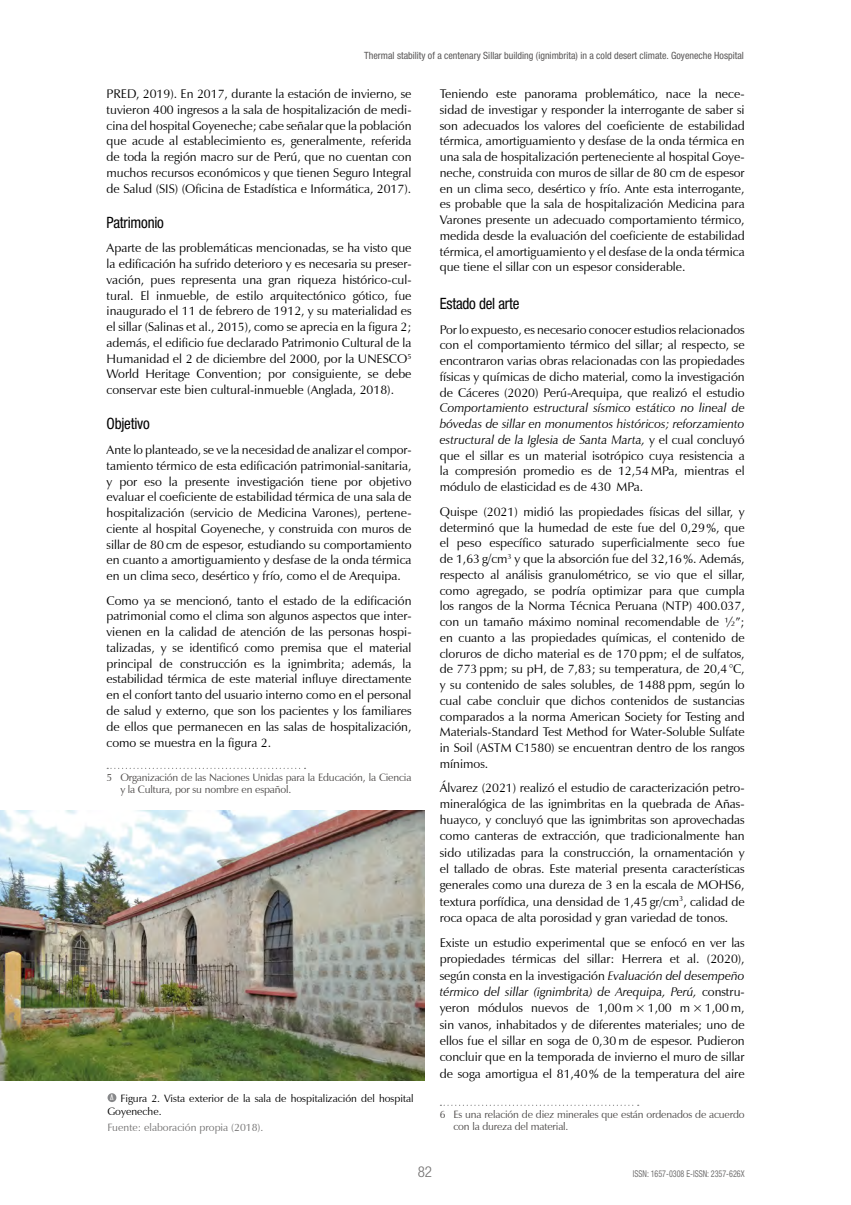
<style>
.page{position:relative;width:851px;height:1205px;background:#fff}
.page>*{position:absolute;margin:0;border:0;box-sizing:border-box;transform-origin:0 0}
.t1{font:condensed 15.62px "Helvetica Neue LT Std";letter-spacing:-.015em;color:#000;scale:.96 1}
.t2{font:300 condensed 15px "Helvetica Neue LT Std";color:#727171}
.t3{font:12.5px/15.8px "Zapf Humanist 601 BT";color:#000;text-align:justify}
.t4{font:10.62px/12.5px "Zapf Humanist 601 BT";letter-spacing:-.015em;color:#4c4948}
.t5{font:10.62px/12.5px "Zapf Humanist 601 BT";color:#000}
.t6{font:10.62px "Zapf Humanist 601 BT";color:#727171}
.t7{font:condensed 10px "Helvetica Neue LT Std";color:#595757}
.t8{font:condensed 9.38px "Helvetica Neue LT Std";color:#727171;scale:.86 1}
.s1{font-style:italic}
</style>
<div class="page">
<svg style="left:107px;top:768px;width:198px;height:1px"></svg>
<svg style="left:440px;top:1104px;width:198px;height:2px"></svg>
<img style="left:0;top:810px;width:425px;height:271px">
<div style="left:107px;top:1093px;width:9px;height:9px;background:#87888a;border-radius:50%"></div>
<p class="t7" style="left:364px;top:50px;width:381px">Thermal stability of a centenary Sillar building (ignimbrita) in a cold desert climate. Goyeneche Hospital</p>
<p class="t3" style="left:107px;top:86px;width:306px">PRED, 2019). En 2017, durante la estación de invierno, se tuvieron 400 ingresos a la sala de hospitalización de medi&shy;cina del hospital Goyeneche; cabe señalar que la población que acude al establecimiento es, generalmente, referida de toda la región macro sur de Perú, que no cuentan con muchos recursos económicos y que tienen Seguro Integral de Salud (SIS) (Oficina de Estadística e Informática, 2017).</p>
<p class="t1" style="left:107px;top:213px;width:61px">Patrimonio</p>
<p class="t3" style="left:107px;top:240px;width:306px">Aparte de las problemáticas mencionadas, se ha visto que la edificación ha sufrido deterioro y es necesaria su preser&shy;vación, pues representa una gran riqueza histórico-cul&shy;tural. El inmueble, de estilo arquitectónico gótico, fue inaugurado el 11 de febrero de 1912, y su materialidad es el sillar (Salinas et al., 2015), como se aprecia en la figura 2; además, el edificio fue declarado Patrimonio Cultural de la Humanidad el 2 de diciembre del 2000, por la UNESCO<sup>5<br></sup>World Heritage Convention; por consiguiente, se debe conservar este bien cultural-inmueble (Anglada, 2018).</p>
<p class="t1" style="left:107px;top:415px;width:46px">Objetivo</p>
<p class="t3" style="left:107px;top:442px;width:306px">Ante lo planteado, se ve la necesidad de analizar el compor&shy;tamiento térmico de esta edificación patrimonial-sanitaria, y por eso la presente investigación tiene por objetivo evaluar el coeficiente de estabilidad térmica de una sala de hospitalización (servicio de Medicina Varones), pertene&shy;ciente al hospital Goyeneche, y construida con muros de sillar de 80 cm de espesor, estudiando su comportamiento en cuanto a amortiguamiento y desfase de la onda térmica en un clima seco, desértico y frío, como el de Arequipa.</p>
<p class="t3" style="left:107px;top:592px;width:306px">Como ya se mencionó, tanto el estado de la edificación patrimonial como el clima son algunos aspectos que inter&shy;vienen en la calidad de atención de las personas hospi&shy;talizadas, y se identificó como premisa que el material principal de construcción es la ignimbrita; además, la estabilidad térmica de este material influye directamente en el confort tanto del usuario interno como en el personal de salud y externo, que son los pacientes y los familiares de ellos que permanecen en las salas de hospitalización, como se muestra en la figura 2.</p>
<p class="t4" style="left:120px;top:771px;width:292px;text-indent:-14px">5 Organización de las Naciones Unidas para la Educación, la Ciencia y la Cultura, por su nombre en español.</p>
<p class="t3" style="left:439px;top:86px;width:306px">Teniendo este panorama problemático, nace la nece&shy;sidad de investigar y responder la interrogante de saber si son adecuados los valores del coeficiente de estabilidad térmica, amortiguamiento y desfase de la onda térmica en una sala de hospitalización perteneciente al hospital Goye&shy;neche, construida con muros de sillar de 80 cm de espesor en un clima seco, desértico y frío. Ante esta interrogante, es probable que la sala de hospitalización Medicina para Varones presente un adecuado comportamiento térmico, medida desde la evaluación del coeficiente de estabilidad térmica, el amortiguamiento y el desfase de la onda térmica que tiene el sillar con un espesor considerable.</p>
<p class="t1" style="left:439px;top:294px;width:84px">Estado del arte</p>
<p class="t3" style="left:439px;top:321px;width:306px">Por lo expuesto, es necesario conocer estudios relacionados con el comportamiento térmico del sillar; al respecto, se encontraron varias obras relacionadas con las propiedades físicas y químicas de dicho material, como la investigación de Cáceres (2020) Perú-Arequipa, que realizó el estudio</p>
<p class="t3" style="left:439px;top:400px;width:306px"><span class="s1">Comportamiento estructural sísmico estático no lineal de bóvedas de sillar en monumentos históricos; reforzamiento estructural de la Iglesia de Santa Marta,</span> y el cual concluyó que el sillar es un material isotrópico cuya resistencia a la compresión promedio es de 12,54 MPa, mientras el módulo de elasticidad es de 430 MPa.</p>
<p class="t3" style="left:439px;top:503px;width:306px">Quispe (2021) midió las propiedades físicas del sillar, y determinó que la humedad de este fue del 0,29%, que el peso específico saturado superficialmente seco fue de 1,63 g/cm<sup>3</sup> y que la absorción fue del 32,16%. Además, respecto al análisis granulométrico, se vio que el sillar, como agregado, se podría optimizar para que cumpla los rangos de la Norma Técnica Peruana (NTP) 400.037, con un tamaño máximo nominal recomendable de ½”; en cuanto a las propiedades químicas, el contenido de cloruros de dicho material es de 170 ppm; el de sulfatos, de 773 ppm; su pH, de 7,83; su temperatura, de 20,4°C, y su contenido de sales solubles, de 1488 ppm, según lo cual cabe concluir que dichos contenidos de sustancias comparados a la norma American Society for Testing and Materials-Standard Test Method for Water-Soluble Sulfate in Soil (ASTM C1580) se encuentran dentro de los rangos mínimos.</p>
<p class="t3" style="left:439px;top:780px;width:306px;line-height:16.1px">Álvarez (2021) realizó el estudio de caracterización petro&shy;mineralógica de las ignimbritas en la quebrada de Añas&shy;huayco, y concluyó que las ignimbritas son aprovechadas como canteras de extracción, que tradicionalmente han sido utilizadas para la construcción, la ornamentación y el tallado de obras. Este material presenta características generales como una dureza de 3 en la escala de MOHS6, textura porfídica, una densidad de 1,45 gr/cm<sup>3</sup>, calidad de roca opaca de alta porosidad y gran variedad de tonos.</p>
<p class="t3" style="left:439px;top:934px;width:306px;line-height:16.4px">Existe un estudio experimental que se enfocó en ver las propiedades térmicas del sillar: Herrera et al. (2020), según consta en la investigación <span class="s1">Evaluación del desempeño térmico del sillar (ignimbrita) de Arequipa, Perú,</span> constru&shy;yeron módulos nuevos de 1,00m × 1,00 m × 1,00 m, sin vanos, inhabitados y de diferentes materiales; uno de ellos fue el sillar en soga de 0,30 m de espesor. Pudieron concluir que en la temporada de invierno el muro de sillar de soga amortigua el 81,40% de la temperatura del aire</p>
<p class="t4" style="left:453px;top:1108px;width:292px;text-indent:-14px">6 Es una relación de diez minerales que están ordenados de acuerdo con la dureza del material.</p>
<p class="t5" style="left:107px;top:1092px;width:307px"><sup>A</sup> Figura 2. Vista exterior de la sala de hospitalización del hospital<br>Goyeneche.</p>
<p class="t6" style="left:107px;top:1120px;width:157px">Fuente: elaboración propia (2018).</p>
<p class="t2" style="left:417px;top:1163px;width:16px">82</p>
<p class="t8" style="left:632px;top:1168px;width:131px">ISSN: 1657-0308 E-ISSN: 2357-626X</p>
</div>
